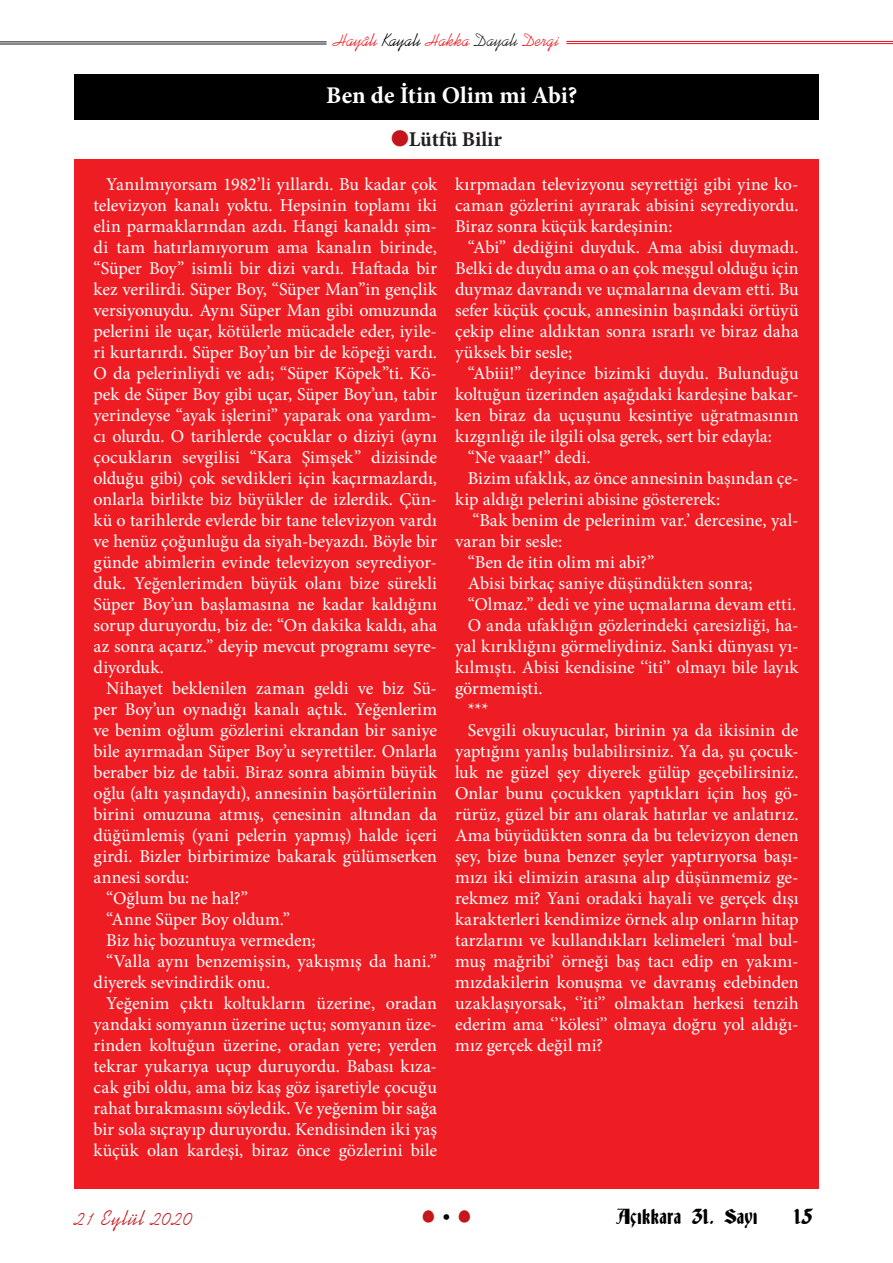
<style>
.page{position:relative;width:893px;height:1263px;background:#fff}
.page>*{position:absolute;margin:0;border:0;box-sizing:border-box;transform-origin:0 0}
.t1{font:700 24px "Minion Pro";color:#fff}
.t2{font:21px "Kaufmann BT";letter-spacing:.05em;color:#c4161a}
.t3{font:700 21px "Minion Pro";letter-spacing:-.005em;color:#231f20}
.t4{font:19.5px "Deutsch Gothic";letter-spacing:.015em;color:#000}
.t5{font:18px/21px "Minion Pro";letter-spacing:.005em;color:#fff;text-align:justify}
.t6{font:18px "Kaufmann BT";color:#ee1d23}
.t7{font:18px "Minion Pro";letter-spacing:-.015em;color:#fff}
.s1{color:#000}
.s2{color:#231f20}
.s3{color:#c4161a}
</style>
<div class="page">
<hr style="left:0;top:43px;width:327px;height:2px;background:#231f20">
<hr style="left:0;top:41px;width:327px;height:1px;background:#231f20">
<hr style="left:566px;top:43px;width:327px;height:1px;background:#ee1d23">
<hr style="left:566px;top:41px;width:327px;height:1px;background:#ee1d23">
<div style="left:74px;top:160px;width:745px;height:1029px;background:#ee1d23"></div>
<div style="left:74px;top:75px;width:745px;height:45px;background:#000"></div>
<p class="t6" style="left:333px;top:29px;width:228px">Hayâlı <span class="s1">Kayalı</span> Hakka <span class="s2">Dayalı</span> Dergi</p>
<p class="t1" style="left:326px;top:78px;width:253px">Ben de İtin Olim mi Abi?</p>
<p class="t3" style="left:391px;top:125px;width:112px"><span class="s3">●</span>Lütfü Bilir</p>
<p class="t5" style="left:94px;top:174px;width:345px;text-indent:13px">Yanılmıyorsam 1982’li yıllardı. Bu kadar çok televizyon kanalı yoktu. Hepsinin toplamı iki elin parmaklarından azdı. Hangi kanaldı şim&shy;di tam hatırlamıyorum ama kanalın birinde, “Süper Boy” isimli bir dizi vardı. Haftada bir kez verilirdi. Süper Boy, “Süper Man”in gençlik versiyonuydu. Aynı Süper Man gibi omuzunda pelerini ile uçar, kötülerle mücadele eder, iyile&shy;ri kurtarırdı. Süper Boy’un bir de köpeği vardı.<br>O da pelerinliydi ve adı; “Süper Köpek”ti. Kö&shy;pek de Süper Boy gibi uçar, Süper Boy’un, tabir yerindeyse “ayak işlerini” yaparak ona yardım&shy;cı olurdu. O tarihlerde çocuklar o diziyi (aynı çocukların sevgilisi “Kara Şimşek” dizisinde olduğu gibi) çok sevdikleri için kaçırmazlardı, onlarla birlikte biz büyükler de izlerdik. Çün&shy;kü o tarihlerde evlerde bir tane televizyon vardı ve henüz çoğunluğu da siyah-beyazdı. Böyle bir günde abimlerin evinde televizyon seyrediyor&shy;duk. Yeğenlerimden büyük olanı bize sürekli Süper Boy’un başlamasına ne kadar kaldığını sorup duruyordu, biz de: “On dakika kaldı, aha az sonra açarız.” deyip mevcut programı seyre&shy;diyorduk.</p>
<p class="t5" style="left:94px;top:678px;width:345px;text-indent:13px">Nihayet beklenilen zaman geldi ve biz Sü&shy;per Boy’un oynadığı kanalı açtık. Yeğenlerim ve benim oğlum gözlerini ekrandan bir saniye bile ayırmadan Süper Boy’u seyrettiler. Onlarla beraber biz de tabii. Biraz sonra abimin büyük oğlu (altı yaşındaydı), annesinin başörtülerinin birini omuzuna atmış, çenesinin altından da düğümlemiş (yani pelerin yapmış) halde içeri girdi. Bizler birbirimize bakarak gülümserken annesi sordu:</p>
<p class="t5" style="left:106px;top:888px;width:143px">“Oğlum bu ne hal?”</p>
<p class="t7" style="left:106px;top:907px;width:185px">“Anne Süper Boy oldum.”</p>
<p class="t5" style="left:106px;top:930px;width:211px">Biz hiç bozuntuya vermeden;</p>
<p class="t5" style="left:94px;top:951px;width:345px;text-indent:13px">“Valla aynı benzemişsin, yakışmış da hani.” diyerek sevindirdik onu.</p>
<p class="t5" style="left:94px;top:993px;width:345px;text-indent:13px">Yeğenim çıktı koltukların üzerine, oradan yandaki somyanın üzerine uçtu; somyanın üze&shy;rinden koltuğun üzerine, oradan yere; yerden tekrar yukarıya uçup duruyordu. Babası kıza&shy;cak gibi oldu, ama biz kaş göz işaretiyle çocuğu rahat bırakmasını söyledik. Ve yeğenim bir sağa bir sola sıçrayıp duruyordu. Kendisinden iki yaş küçük olan kardeşi, biraz önce gözlerini bile</p>
<p class="t5" style="left:455px;top:174px;width:345px">kırpmadan televizyonu seyrettiği gibi yine ko&shy;caman gözlerini ayırarak abisini seyrediyordu.<br>Biraz sonra küçük kardeşinin:</p>
<p class="t5" style="left:455px;top:237px;width:345px;text-indent:13px">“Abi” dediğini duyduk. Ama abisi duymadı.<br>Belki de duydu ama o an çok meşgul olduğu için duymaz davrandı ve uçmalarına devam etti. Bu sefer küçük çocuk, annesinin başındaki örtüyü çekip eline aldıktan sonra ısrarlı ve biraz daha yüksek bir sesle;</p>
<p class="t5" style="left:455px;top:363px;width:345px;text-indent:13px">“Abiii!” deyince bizimki duydu. Bulunduğu koltuğun üzerinden aşağıdaki kardeşine bakar&shy;ken biraz da uçuşunu kesintiye uğratmasının kızgınlığı ile ilgili olsa gerek, sert bir edayla:</p>
<p class="t5" style="left:468px;top:447px;width:124px">“Ne vaaar!” dedi.</p>
<p class="t5" style="left:455px;top:468px;width:345px;text-indent:13px">Bizim ufaklık, az önce annesinin başından çe&shy;kip aldığı pelerini abisine göstererek:</p>
<p class="t5" style="left:455px;top:510px;width:345px;text-indent:17px">“Bak benim de pelerinim var.’ dercesine, yal&shy;varan bir sesle:</p>
<p class="t5" style="left:468px;top:552px;width:188px">“Ben de itin olim mi abi?”</p>
<p class="t5" style="left:468px;top:573px;width:286px">Abisi birkaç saniye düşündükten sonra;</p>
<p class="t5" style="left:468px;top:594px;width:330px">“Olmaz.” dedi ve yine uçmalarına devam etti.</p>
<p class="t5" style="left:455px;top:615px;width:345px;text-indent:13px">O anda ufaklığın gözlerindeki çaresizliği, ha&shy;yal kırıklığını görmeliydiniz. Sanki dünyası yı&shy;kılmıştı. Abisi kendisine ‘‘iti’’ olmayı bile layık görmemişti.</p>
<p class="t5" style="left:468px;top:699px;width:22px">***</p>
<p class="t5" style="left:455px;top:720px;width:345px;text-indent:13px">Sevgili okuyucular, birinin ya da ikisinin de yaptığını yanlış bulabilirsiniz. Ya da, şu çocuk&shy;luk ne güzel şey diyerek gülüp geçebilirsiniz.<br>Onlar bunu çocukken yaptıkları için hoş gö&shy;rürüz, güzel bir anı olarak hatırlar ve anlatırız.<br>Ama büyüdükten sonra da bu televizyon denen şey, bize buna benzer şeyler yaptırıyorsa başı&shy;mızı iki elimizin arasına alıp düşünmemiz ge&shy;rekmez mi? Yani oradaki hayali ve gerçek dışı karakterleri kendimize örnek alıp onların hitap tarzlarını ve kullandıkları kelimeleri ‘mal bul&shy;muş mağribi’ örneği baş tacı edip en yakını&shy;mızdakilerin konuşma ve davranış edebinden uzaklaşıyorsak, ‘’iti’’ olmaktan herkesi tenzih ederim ama ‘’kölesi’’ olmaya doğru yol aldığı&shy;mız gerçek değil mi?</p>
<p class="t2" style="left:75px;top:1206px;width:119px">21 Eylül 2020</p>
<p class="t4" style="left:616px;top:1207px;width:143px">Açıkkara 31. Sayı</p>
<p class="t4" style="left:794px;top:1207px;width:21px">15</p>
</div>
